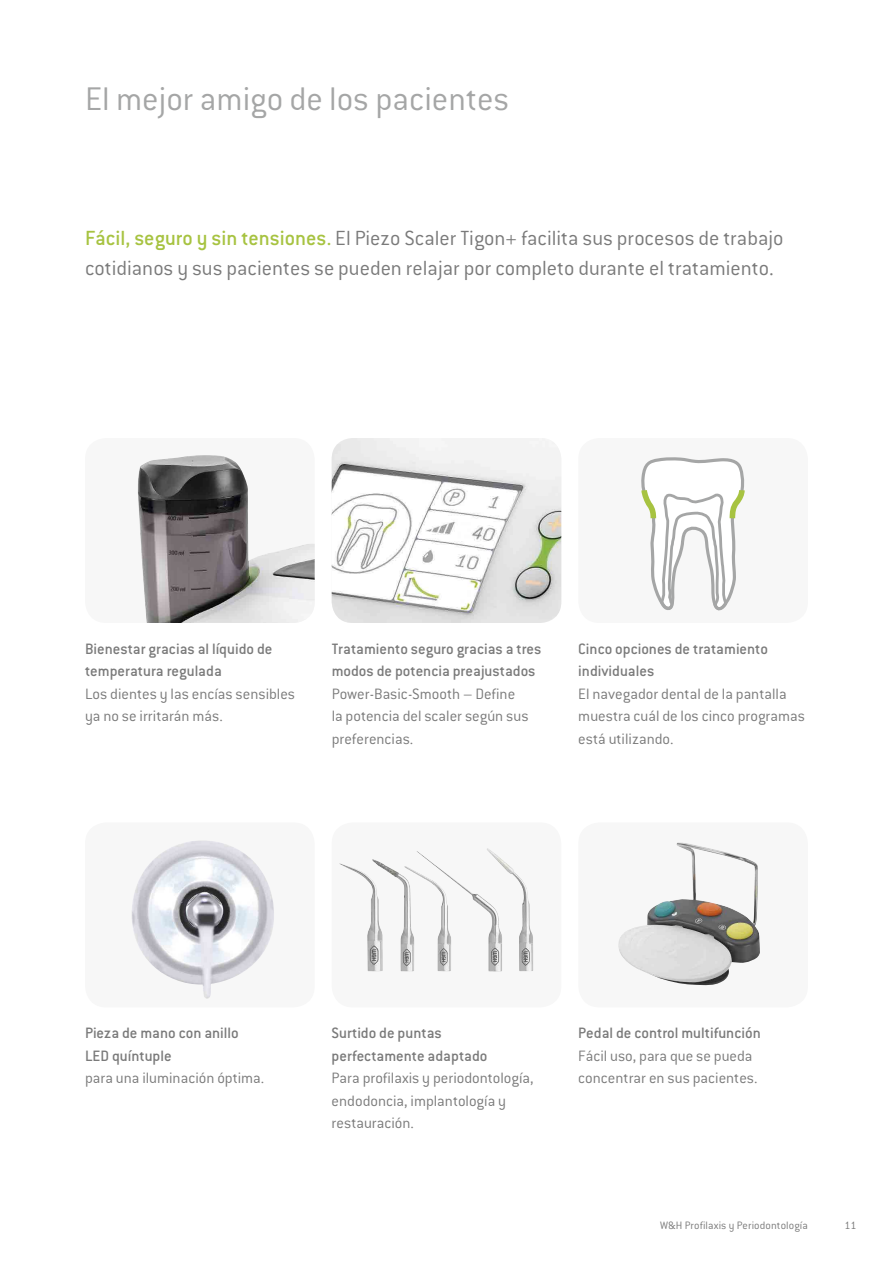
<style>
.page{position:relative;width:893px;height:1263px;background:#fff}
.page>*{position:absolute;margin:0;border:0;box-sizing:border-box;transform-origin:0 0}
.t1{font:300 36px "Conduit ITC Pro";color:#a5a6a6}
.t2{font:300 22.5px/30px "Conduit ITC Pro";color:#7a7a7a}
.t3{font:300 16.5px/22.5px "Conduit ITC Pro";color:#7a7a7a}
.t4{font:500 16.5px/22.5px "Conduit ITC Pro";color:#7a7a7a}
.t5{font:300 11.85px "Conduit ITC Pro";letter-spacing:.01em;color:#7a7a7a}
.s1{font-weight:500;color:#a7c341}
</style>
<div class="page">
<div style="left:578px;top:438px;width:230px;height:185px;background:#f7f7f7;border-radius:21px"></div>
<svg style="left:641px;top:457px;width:104px;height:153px"></svg>
<div style="left:85px;top:438px;width:230px;height:185px;background:#f7f7f7;border-radius:21px"></div>
<img style="left:138px;top:455px;width:177px;height:168px">
<img style="left:332px;top:438px;width:229px;height:185px">
<div style="left:578px;top:822px;width:230px;height:185px;background:#f7f7f7;border-radius:21px"></div>
<img style="left:618px;top:842px;width:142px;height:143px">
<div style="left:332px;top:822px;width:229px;height:185px;background:#f7f7f7;border-radius:21px"></div>
<img style="left:339px;top:863px;width:33px;height:108px">
<img style="left:416px;top:851px;width:70px;height:120px">
<img style="left:486px;top:848px;width:47px;height:123px">
<img style="left:372px;top:859px;width:42px;height:112px">
<div style="left:85px;top:822px;width:230px;height:185px;background:#f7f7f7;border-radius:21px"></div>
<img style="left:132px;top:841px;width:142px;height:158px">
<h1 class="t1" style="left:85px;top:80px;width:426px">El mejor amigo de los pacientes</h1>
<h2 class="t2" style="left:85px;top:224px;width:700px"><span class="s1">Fácil, seguro y sin tensiones.</span> El Piezo Scaler Tigon+ facilita sus procesos de trabajo cotidianos y sus pacientes se pueden relajar por completo durante el tratamiento.</h2>
<p class="t4" style="left:85px;top:637px;width:189px">Bienestar gracias al líquido de temperatura regulada</p>
<p class="t3" style="left:85px;top:682px;width:212px">Los dientes y las encías sensibles ya no se irritarán más.</p>
<p class="t4" style="left:332px;top:637px;width:211px">Tratamiento seguro gracias a tres modos de potencia preajustados</p>
<p class="t3" style="left:332px;top:682px;width:198px">Power-Basic-Smooth – Define la potencia del scaler según sus preferencias.</p>
<p class="t4" style="left:578px;top:637px;width:191px">Cinco opciones de tratamiento individuales</p>
<p class="t3" style="left:578px;top:682px;width:228px">El navegador dental de la pantalla muestra cuál de los cinco programas está utilizando.</p>
<p class="t4" style="left:85px;top:1022px;width:155px">Pieza de mano con anillo<br>LED quíntuple</p>
<p class="t3" style="left:85px;top:1067px;width:181px">para una iluminación óptima.</p>
<p class="t4" style="left:332px;top:1022px;width:157px">Surtido de puntas perfectamente adaptado</p>
<p class="t3" style="left:332px;top:1067px;width:203px">Para profilaxis y periodontología, endodoncia, implantología y restauración.</p>
<p class="t4" style="left:578px;top:1022px;width:184px">Pedal de control multifunción</p>
<p class="t3" style="left:578px;top:1044px;width:181px">Fácil uso, para que se pueda concentrar en sus pacientes.</p>
<p class="t5" style="left:660px;top:1218px;width:149px">W&amp;H Profilaxis y Periodontología</p>
<p class="t5" style="left:844px;top:1218px;width:14px">11</p>
</div>
